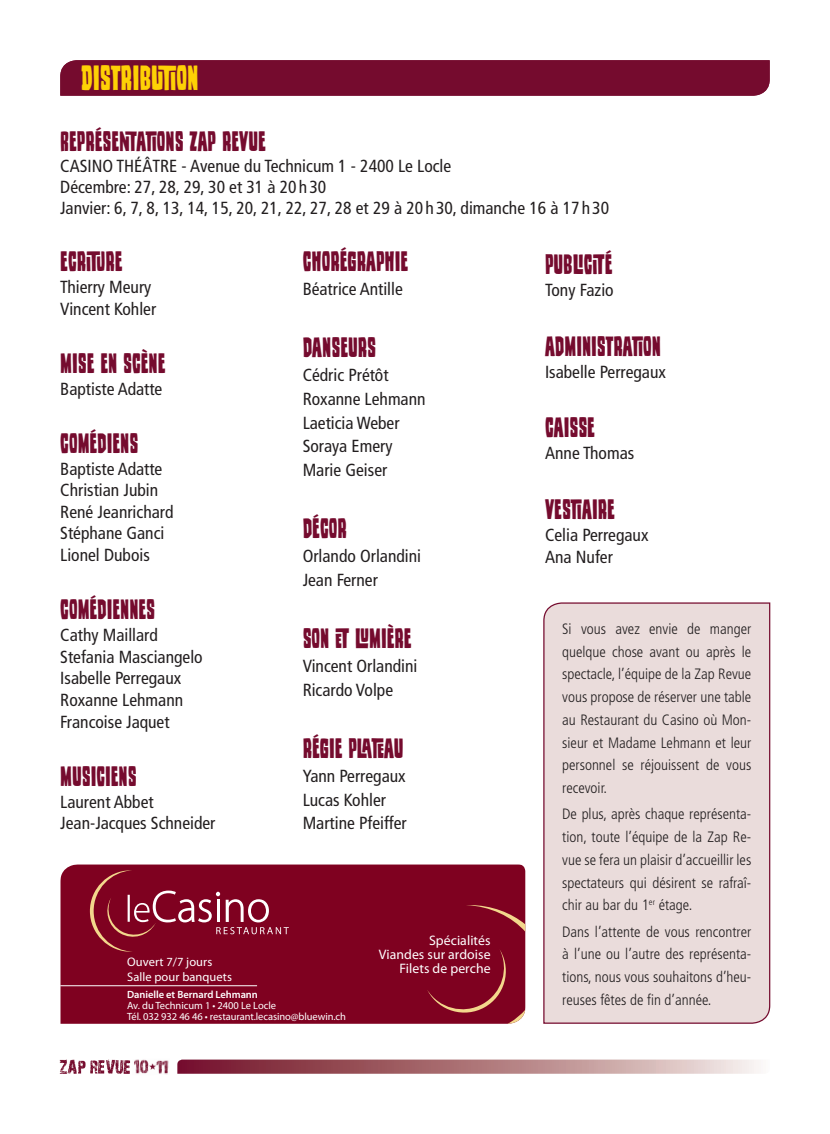
<style>
.page{position:relative;width:830px;height:1134px;background:#fff}
.page>*{position:absolute;margin:0;border:0;box-sizing:border-box;transform-origin:0 0}
.t1{font:37.5px "Wood Stamp";color:#fed105}
.t2{font:30px "Wood Stamp";color:#750b2e}
.t3{font:condensed 17.5px/21.6px "Frutiger";color:#231f20}
.t4{font:300 condensed 15px/22.8px "Frutiger";color:#231f20;text-align:justify}
.t5{font:13.75px/14.4px "Myriad Pro";letter-spacing:.005em;color:#fff;text-align:right}
.t6{font:12.5px/14.4px "Myriad Pro";letter-spacing:.005em;color:#fff}
.t7{font:10.5px/11.1px "Myriad Pro";letter-spacing:-.01em;color:#fff}
.t8{font:600 10.5px "Myriad Pro";letter-spacing:-.005em;color:#fff}
</style>
<div class="page">
<svg style="left:177px;top:1059px;width:582px;height:15px;background:#b37f85"></svg>
<img style="left:59px;top:1059px;width:110px;height:16px">
<div style="left:60px;top:864px;width:465px;height:160px;background:#7f0120"></div>
<svg style="left:90px;top:870px;width:199px;height:82px;background:#8b1933"></svg>
<hr style="left:60px;top:985px;width:197px;height:1px;background:#fff">
<svg style="left:427px;top:905px;width:98px;height:119px;background:#850c26"></svg>
<div style="left:60px;top:60px;width:709px;height:36px;background:#750b2e"></div>
<div style="left:543px;top:602px;width:227px;height:422px;background:#eadcdb"></div>
<h1 class="t1" style="left:81px;top:58px;width:84px">ZAP D’OR</h1>
<h1 class="t1" style="left:81px;top:58px;width:118px">DISTRIBUTION</h1>
<h2 class="t2" style="left:60px;top:125px;width:207px">REPRÉSENTATIONS ZAP REVUE</h2>
<p class="t3" style="left:60px;top:155px;width:550px;line-height:21px">CASINO THéÂTRE - Avenue du Technicum 1 - 2400 Le Locle<br>Décembre: 27, 28, 29, 30 et 31 à 20 h 30<br>Janvier: 6, 7, 8, 13, 14, 15, 20, 21, 22, 27, 28 et 29 à 20 h 30, dimanche 16 à 17 h 30</p>
<h2 class="t2" style="left:60px;top:246px;width:64px">ECRITURE</h2>
<p class="t3" style="left:60px;top:276px;width:97px">Thierry Meury<br>Vincent Kohler</p>
<h2 class="t2" style="left:60px;top:347px;width:107px">MISE EN SCÈNE</h2>
<p class="t3" style="left:60px;top:378px;width:104px">Baptiste Adatte</p>
<h2 class="t2" style="left:60px;top:427px;width:80px">COMÉDIENS</h2>
<p class="t3" style="left:60px;top:458px;width:115px">Baptiste Adatte<br>Christian Jubin<br>René Jeanrichard<br>Stéphane Ganci<br>Lionel Dubois</p>
<h2 class="t2" style="left:60px;top:594px;width:96px">COMÉDIENNES</h2>
<p class="t3" style="left:60px;top:624px;width:144px">Cathy Maillard<br>Stefania Masciangelo<br>Isabelle Perregaux<br>Roxanne Lehmann<br>Francoise Jaquet</p>
<h2 class="t2" style="left:60px;top:760px;width:78px">MUSICIENS</h2>
<p class="t3" style="left:60px;top:791px;width:157px">Laurent Abbet<br>Jean-Jacques Schneider</p>
<p class="t6" style="left:127px;top:954px;width:106px">Ouvert 7/7 jours<br>Salle pour banquets</p>
<h2 class="t2" style="left:302px;top:246px;width:107px">CHORÉGRAPHIE</h2>
<p class="t3" style="left:302px;top:278px;width:102px">Béatrice Antille</p>
<h2 class="t2" style="left:302px;top:332px;width:75px">DANSEURS</h2>
<p class="t3" style="left:302px;top:363px;width:124px;line-height:23.8px">Cédric Prétôt<br>Roxanne Lehmann<br>Laeticia Weber<br>Soraya Emery<br>Marie Geiser</p>
<h2 class="t2" style="left:302px;top:513px;width:46px">DÉCOR</h2>
<p class="t3" style="left:302px;top:544px;width:120px;line-height:23.8px">Orlando Orlandini<br>Jean Ferner</p>
<h2 class="t2" style="left:302px;top:623px;width:110px">SON ET LUMIÈRE</h2>
<p class="t3" style="left:302px;top:654px;width:116px;line-height:23.8px">Vincent Orlandini<br>Ricardo Volpe</p>
<h2 class="t2" style="left:302px;top:733px;width:102px">RÉGIE PLATEAU</h2>
<p class="t3" style="left:302px;top:764px;width:105px;line-height:23.8px">Yann Perregaux<br>Lucas Kohler<br>Martine Pfeiffer</p>
<p class="t5" style="left:379px;top:932px;width:113px">Spécialités<br>Viandes sur ardoise<br>Filets de perche</p>
<p class="t8" style="left:127px;top:988px;width:132px">Danielle et Bernard Lehmann</p>
<p class="t7" style="left:127px;top:1000px;width:220px">Av. du Technicum 1 • 2400 Le Locle<br>Tél. 032 932 46 46 • restaurant.lecasino@bluewin.ch</p>
<h2 class="t2" style="left:544px;top:249px;width:69px">PUBLICITÉ</h2>
<p class="t3" style="left:544px;top:279px;width:70px">Tony Fazio</p>
<h2 class="t2" style="left:544px;top:330px;width:117px">ADMINISTRATION</h2>
<p class="t3" style="left:544px;top:361px;width:122px">Isabelle Perregaux</p>
<h2 class="t2" style="left:544px;top:412px;width:51px">CAISSE</h2>
<p class="t3" style="left:544px;top:443px;width:91px">Anne Thomas</p>
<h2 class="t2" style="left:544px;top:493px;width:71px">VESTIAIRE</h2>
<p class="t3" style="left:544px;top:524px;width:105px;line-height:22.1px">Celia Perregaux<br>Ana Nufer</p>
<p class="t4" style="left:562px;top:617px;width:190px">Si vous avez envie de manger quelque chose avant ou après le spectacle, l’équipe de la Zap Revue vous propose de réserver une table au Restaurant du Casino où Mon&shy;sieur et Madame Lehmann et leur personnel se réjouissent de vous recevoir.</p>
<p class="t4" style="left:562px;top:803px;width:190px">De plus, après chaque représenta&shy;tion, toute l’équipe de la Zap Re&shy;vue se fera un plaisir d’accueillir les spectateurs qui désirent se rafraî&shy;chir au bar du 1<sup>er</sup> étage.</p>
<p class="t4" style="left:562px;top:920px;width:190px">Dans l’attente de vous rencontrer à l’une ou l’autre des représenta&shy;tions, nous vous souhaitons d’heu&shy;reuses fêtes de fin d’année.</p>
</div>
